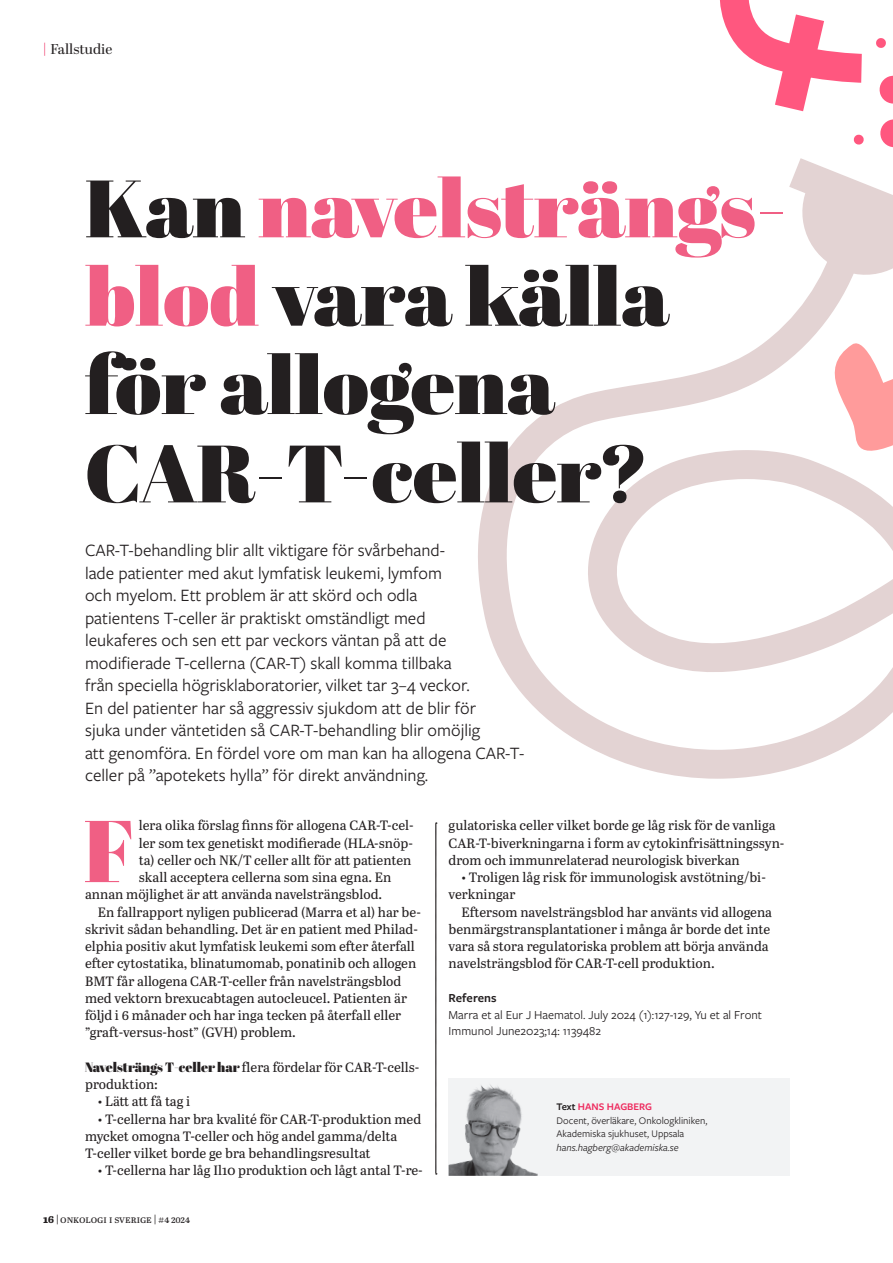
<style>
.page{position:relative;width:893px;height:1263px;background:#fff}
.page>*{position:absolute;margin:0;border:0;box-sizing:border-box;transform-origin:0 0}
.t1{font:900 87.45px "Abril Display";color:#f05f84}
.t2{font:900 81.15px/88.3px "Abril Display";color:#231f20;scale:1.06 1}
.t3{font:18px/22.5px "Freight Sans Pro";color:#231f20}
.t4{font:14.25px "Abril Display";letter-spacing:-.005em;color:#231f20}
.t5{font:13.5px/17.2px "Abril Text";color:#231f20}
.t6{font:12.75px/16.5px "Freight Sans Pro";color:#231f20}
.t7{font:600 12.75px "Freight Sans Pro";color:#231f20}
.t8{font:10.5px/13.5px "Freight Sans Pro";color:#231f20}
.t9{font:10.5px "Abril Text";color:#231f20}
.t10{font:italic 10.5px "Freight Sans Pro";color:#231f20}
.s1{color:#ee2a5e}
.s2{color:#f05f84}
.s3{font-family:"Abril Display";font-weight:900}
.s4{font-weight:600}
.s5{font-weight:600;color:#ee2a5e}
.s6{font-weight:800}
</style>
<div class="page">
<svg style="left:436px;top:823px;width:1px;height:351px"></svg>
<svg style="left:720px;top:0;width:104px;height:111px"></svg>
<svg style="left:876px;top:38px;width:10px;height:5px"></svg>
<svg style="left:815px;top:43px;width:78px;height:105px"></svg>
<svg style="left:789px;top:158px;width:104px;height:77px"></svg>
<svg style="left:478px;top:235px;width:415px;height:544px"></svg>
<div style="left:449px;top:1078px;width:341px;height:98px;background:#f2f3f4"></div>
<img style="left:449px;top:1085px;width:89px;height:91px">
<p class="t4" style="left:43px;top:39px;width:71px"><span class="s1">|</span> Fallstudie</p>
<h2 class="t2" style="left:85px;top:165px;width:664px">Kan <span class="s2">navelsträngs&shy;blod</span> vara källa för allogena<br>CAR-T-celler?</h2>
<p class="t3" style="left:85px;top:538px;width:441px">CAR-T-behandling blir allt viktigare för svårbehand-<br>lade patienter med akut lymfatisk leukemi, lymfom<br>och myelom. Ett problem är att skörd och odla<br>patientens T-celler är praktiskt omständligt med<br>leukaferes och sen ett par veckors väntan på att de modifierade T-cellerna (CAR-T) skall komma tillbaka<br>från speciella högrisklaboratorier, vilket tar 3–4 veckor.<br>En del patienter har så aggressiv sjukdom att de blir för<br>sjuka under väntetiden så CAR-T-behandling blir omöjlig<br>att genomföra. En fördel vore om man kan ha allogena CAR-T&shy;celler på ”apotekets hylla” för direkt användning.</p>
<h1 class="t1" style="left:84px;top:789px;width:51px">F</h1>
<p class="t5" style="left:139px;top:816px;width:276px">lera olika förslag finns för allogena CAR-T-cel-</p>
<p class="t5" style="left:449px;top:816px;width:337px">gulatoriska celler vilket borde ge låg risk för de vanliga<br>CAR-T-biverkningarna i form av cytokinfrisättningssyn&shy;drom och immunrelaterad neurologisk biverkan</p>
<p class="t5" style="left:449px;top:868px;width:319px;text-indent:13px">• Troligen låg risk för immunologisk avstötning/bi&shy;verkningar</p>
<p class="t5" style="left:449px;top:903px;width:325px;text-indent:13px">Eftersom navelsträngsblod har använts vid allogena benmärgstransplantationer i många år borde det inte vara så stora regulatoriska problem att börja använda navelsträngsblod för CAR-T-cell produktion.</p>
<p class="t7" style="left:449px;top:989px;width:50px">Referens</p>
<p class="t6" style="left:449px;top:1006px;width:315px">Marra et al Eur J Haematol. July 2024 (1):127-129, Yu et al Front<br>Immunol June2023;14: 1139482</p>
<p class="t5" style="left:139px;top:834px;width:276px">ler som tex genetiskt modifierade (HLA-snöp-</p>
<p class="t5" style="left:139px;top:851px;width:274px">ta) celler och NK/T celler allt för att patienten</p>
<p class="t5" style="left:139px;top:868px;width:254px">skall acceptera cellerna som sina egna. En</p>
<p class="t5" style="left:85px;top:885px;width:299px">annan möjlighet är att använda navelsträngsblod.</p>
<p class="t5" style="left:98px;top:903px;width:325px">En fallrapport nyligen publicerad (Marra et al) har be-</p>
<p class="t5" style="left:85px;top:920px;width:334px">skrivit sådan behandling. Det är en patient med Philad-</p>
<p class="t5" style="left:85px;top:937px;width:331px">elphia positiv akut lymfatisk leukemi som efter återfall</p>
<p class="t5" style="left:85px;top:954px;width:333px">efter cytostatika, blinatumomab, ponatinib och allogen</p>
<p class="t5" style="left:85px;top:972px;width:318px">BMT får allogena CAR-T-celler från navelsträngsblod</p>
<p class="t5" style="left:85px;top:989px;width:324px">med vektorn brexucabtagen autocleucel. Patienten är</p>
<p class="t5" style="left:85px;top:1006px;width:318px">följd i 6 månader och har inga tecken på återfall eller</p>
<p class="t5" style="left:85px;top:1023px;width:212px">”graft-versus-host” (GVH) problem.</p>
<p class="t5" style="left:85px;top:1058px;width:336px"><span class="s3">Navelsträngs T-celler har</span> flera fördelar för CAR-T-cells&shy;produktion:</p>
<p class="t5" style="left:98px;top:1092px;width:94px">• Lätt att få tag i</p>
<p class="t5" style="left:85px;top:1110px;width:338px;text-indent:13px">• T-cellerna har bra kvalité för CAR-T-produktion med mycket omogna T-celler och hög andel gamma/delta<br>T-celler vilket borde ge bra behandlingsresultat</p>
<p class="t5" style="left:98px;top:1161px;width:326px">• T-cellerna har låg Il10 produktion och lågt antal T-re-</p>
<p class="t8" style="left:556px;top:1100px;width:152px"><span class="s4">Text</span> <span class="s5">HANS HAGBERG<br></span>Docent, överläkare, Onkologkliniken,<br>Akademiska sjukhuset, Uppsala</p>
<p class="t10" style="left:556px;top:1140px;width:124px">hans.hagberg@akademiska.se</p>
<p class="t9" style="left:43px;top:1212px;width:148px"><span class="s6">16</span> |onkologi i sverige | #4 2024</p>
</div>
